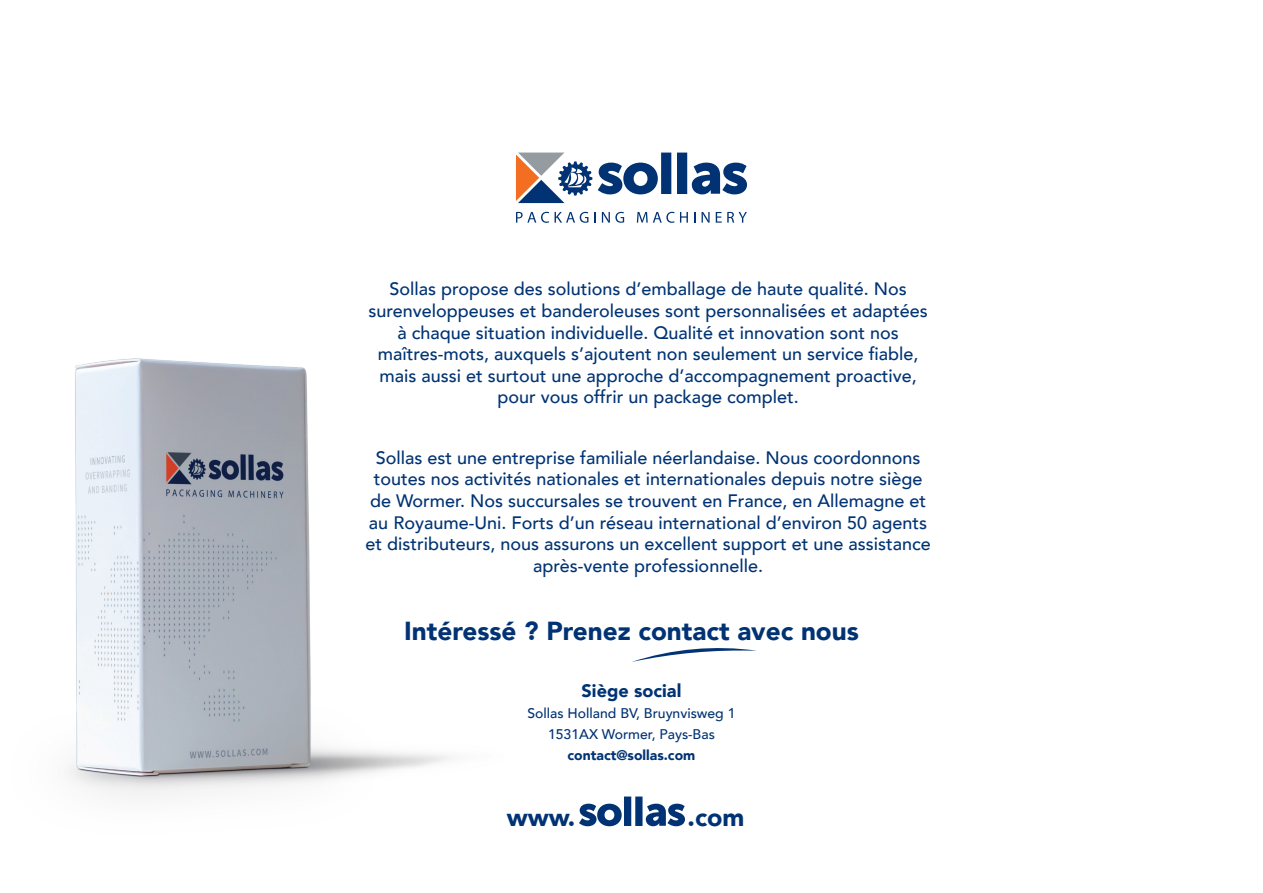
<style>
.page{position:relative;width:1263px;height:893px;background:#fff}
.page>*{position:absolute;margin:0;border:0;box-sizing:border-box;transform-origin:0 0}
.t1{font:900 26.1px "Avenir";color:#013374}
.t2{font:900 25.2px "Avenir";color:#013374}
.t3{font:500 18px/21.6px "Avenir";color:#013374;text-align:center}
.t4{font:900 18px "Avenir";color:#013374}
.t5{font:500 13.95px/20.9px "Avenir";color:#013374;text-align:center}
.t6{font:900 13.95px "Avenir";color:#013374}
</style>
<div class="page">
<svg style="left:516px;top:212px;width:33px;height:11px"></svg>
<svg style="left:555px;top:212px;width:33px;height:11px"></svg>
<svg style="left:594px;top:212px;width:2px;height:11px"></svg>
<svg style="left:602px;top:212px;width:22px;height:11px"></svg>
<svg style="left:637px;top:212px;width:37px;height:11px"></svg>
<svg style="left:680px;top:212px;width:8px;height:11px"></svg>
<svg style="left:701px;top:212px;width:9px;height:11px"></svg>
<svg style="left:716px;top:212px;width:31px;height:11px"></svg>
<svg style="left:598px;top:163px;width:60px;height:31px"></svg>
<div style="left:661px;top:153px;width:10px;height:41px;background:#013374"></div>
<div style="left:677px;top:153px;width:10px;height:41px;background:#013374"></div>
<svg style="left:692px;top:163px;width:55px;height:31px"></svg>
<svg style="left:516px;top:153px;width:76px;height:50px"></svg>
<svg style="left:579px;top:804px;width:43px;height:22px"></svg>
<div style="left:624px;top:796px;width:7px;height:30px;background:#013374"></div>
<div style="left:635px;top:796px;width:7px;height:30px;background:#013374"></div>
<svg style="left:646px;top:804px;width:39px;height:22px"></svg>
<img style="left:68px;top:358px;width:382px;height:438px">
<svg style="left:632px;top:648px;width:125px;height:14px"></svg>
<p class="t3" style="left:368px;top:277px;width:561px">Sollas propose des solutions d’emballage de haute qualité. Nos surenveloppeuses et banderoleuses sont personnalisées et adaptées à chaque situation individuelle. Qualité et innovation sont nos maîtres-mots, auxquels s’ajoutent non seulement un service fiable, mais aussi et surtout une approche d’accompagnement proactive, pour vous offrir un package complet.</p>
<p class="t3" style="left:365px;top:446px;width:567px">Sollas est une entreprise familiale néerlandaise. Nous coordonnons toutes nos activités nationales et internationales depuis notre siège de Wormer. Nos succursales se trouvent en France, en Allemagne et au Royaume-Uni. Forts d’un réseau international d’environ 50 agents et distributeurs, nous assurons un excellent support et une assistance après-vente professionnelle.</p>
<h1 class="t1" style="left:404px;top:609px;width:456px">Intéressé ? Prenez contact avec nous</h1>
<p class="t4" style="left:582px;top:676px;width:101px">Siège social</p>
<p class="t5" style="left:527px;top:702px;width:209px">Sollas Holland BV, Bruynvisweg 1<br>1531AX Wormer, Pays-Bas</p>
<p class="t6" style="left:568px;top:743px;width:129px">contact@sollas.com</p>
<h2 class="t2" style="left:507px;top:795px;width:70px">www.</h2>
<h2 class="t2" style="left:688px;top:795px;width:58px">.com</h2>
</div>
